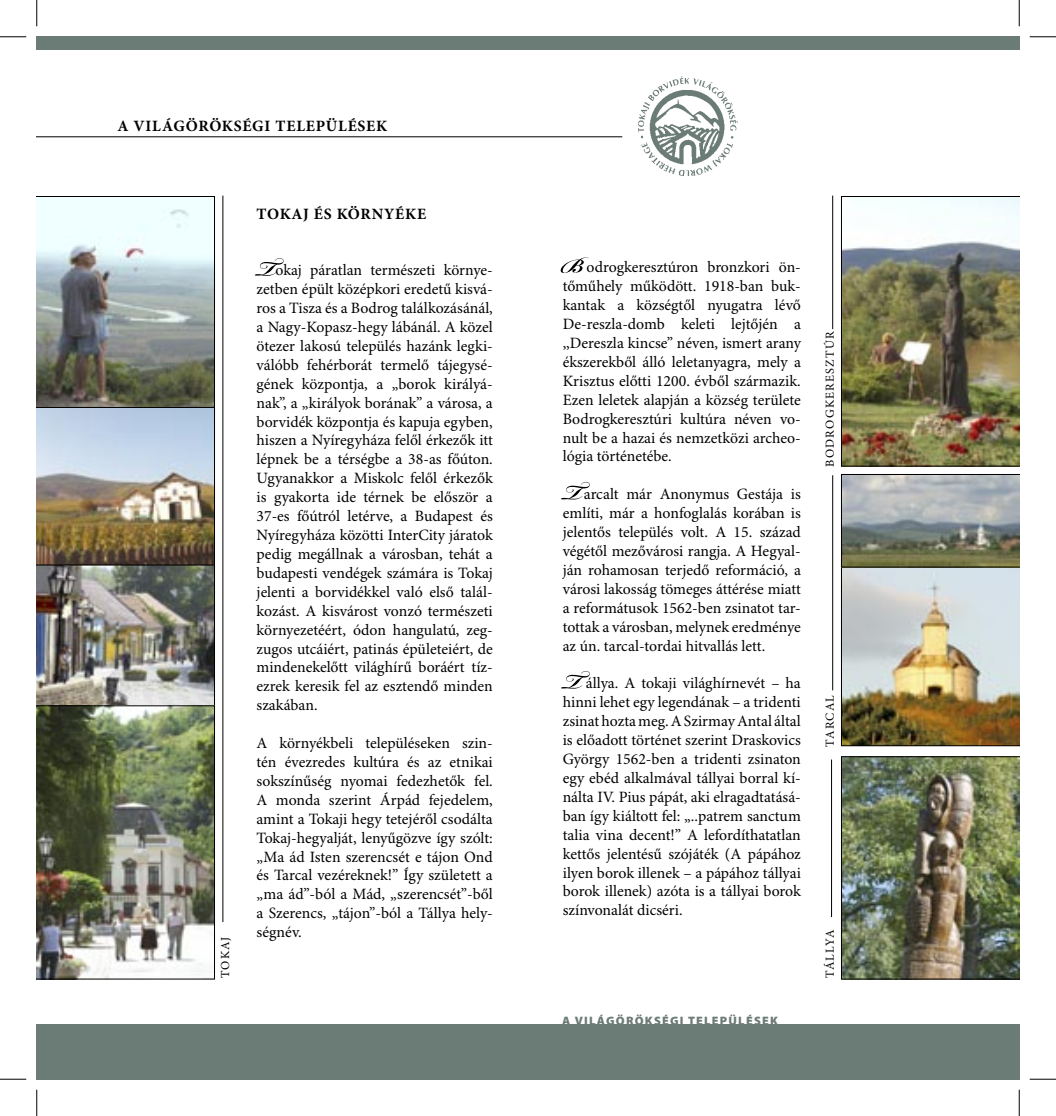
<style>
.page{position:relative;width:1056px;height:1116px;background:#fff}
.page>*{position:absolute;margin:0;border:0;box-sizing:border-box;transform-origin:0 0}
.kenyér{font:15.75px/18.9px "Minion Pro";color:#000;text-align:justify}
.kenyér-2{font:700 15.75px "Minion Pro";letter-spacing:.05em;color:#000}
.cím{font:700 15.75px "Minion Pro";letter-spacing:.045em;color:#000}
.cím-2{font:12.25px "Minion Pro";letter-spacing:.1em;color:#000}
.cím-3{font:900 12.25px "Myriad Pro";letter-spacing:.1em;color:#6b7b75}
</style>
<div class="page">
<div style="left:37px;top:37px;width:491px;height:13px;background:#6b7b75"></div>
<hr style="left:37px;top:136px;width:491px;height:1px;background:#000">
<div style="left:37px;top:1024px;width:491px;height:54px;background:#6b7b75"></div>
<div style="left:528px;top:37px;width:491px;height:13px;background:#6b7b75"></div>
<img style="left:638px;top:77px;width:100px;height:99px">
<hr style="left:528px;top:136px;width:94px;height:1px;background:#000">
<div style="left:528px;top:1024px;width:491px;height:54px;background:#6b7b75"></div>
<img style="left:37px;top:196px;width:178px;height:509px">
<img style="left:37px;top:705px;width:178px;height:274px">
<img style="left:841px;top:196px;width:178px;height:270px">
<img style="left:841px;top:474px;width:178px;height:272px">
<img style="left:841px;top:756px;width:178px;height:223px">
<hr style="left:832px;top:475px;width:1px;height:215px;background:#000">
<hr style="left:832px;top:195px;width:1px;height:134px;background:#000">
<hr style="left:222px;top:195px;width:1px;height:726px;background:#000">
<hr style="left:831px;top:759px;width:1px;height:157px;background:#000">
<svg style="left:255px;top:258px;width:29px;height:18px"></svg>
<svg style="left:560px;top:257px;width:29px;height:16px"></svg>
<svg style="left:561px;top:482px;width:29px;height:17px"></svg>
<svg style="left:561px;top:671px;width:29px;height:17px"></svg>
<svg style="left:0;top:36px;width:26px;height:1px"></svg>
<svg style="left:1029px;top:36px;width:27px;height:1px"></svg>
<svg style="left:0;top:1078px;width:26px;height:1px"></svg>
<svg style="left:1029px;top:1078px;width:27px;height:1px"></svg>
<svg style="left:36px;top:0;width:1px;height:26px"></svg>
<svg style="left:36px;top:1089px;width:1px;height:26px"></svg>
<svg style="left:1019px;top:0;width:1px;height:26px"></svg>
<svg style="left:1019px;top:1089px;width:1px;height:26px"></svg>
<p class="kenyér-2" style="left:117px;top:116px;width:271px">A VILÁGÖRÖKSÉGI TELEPÜLÉSEK</p>
<p class="cím" style="left:256px;top:204px;width:171px">TOKAJ ÉS KÖRNYÉKE</p>
<p class="kenyér" style="left:563px;top:258px;width:240px;text-indent:24px">odrogkeresztúron bronzkori ön&shy;tőműhely működött. 1918-ban buk&shy;kantak a községtől nyugatra lévő De-reszla-domb keleti lejtőjén a ,,Dereszla kincse” néven, ismert arany ékszerekből álló leletanyagra, mely a Krisztus előtti 1200. évből származik.<br>Ezen leletek alapján a község területe Bodrogkeresztúri kultúra néven vo&shy;nult be a hazai és nemzetközi archeo&shy;lógia történetébe.</p>
<p class="kenyér" style="left:563px;top:485px;width:240px;text-indent:21px">arcalt már Anonymus Gestája is említi, már a honfoglalás korában is jelentős település volt. A 15. század végétől mezővárosi rangja. A Hegyal&shy;ján rohamosan terjedő reformáció, a városi lakosság tömeges áttérése miatt a reformátusok 1562-ben zsinatot tar&shy;tottak a városban, melynek eredménye az ún. tarcal-tordai hitvallás lett.</p>
<p class="kenyér" style="left:563px;top:674px;width:240px;text-indent:23px">állya. A tokaji világhírnevét – ha hinni lehet egy legendának – a tridenti zsinat hozta meg. A Szirmay Antal által is előadott történet szerint Draskovics György 1562-ben a tridenti zsinaton egy ebéd alkalmával tállyai borral kí&shy;nálta IV. Pius pápát, aki elragadtatásá&shy;ban így kiáltott fel: „..patrem sanctum talia vina decent!” A lefordíthatatlan kettős jelentésű szójáték (A pápához ilyen borok illenek – a pápához tállyai borok illenek) azóta is a tállyai borok színvonalát dicséri.</p>
<p class="kenyér" style="left:256px;top:261px;width:238px;text-indent:19px">okaj páratlan természeti környe&shy;zetben épült középkori eredetű kisvá&shy;ros a Tisza és a Bodrog találkozásánál, a Nagy-Kopasz-hegy lábánál. A közel ötezer lakosú település hazánk legki&shy;válóbb fehérborát termelő tájegysé&shy;gének központja, a „borok királyá&shy;nak”, a „királyok borának” a városa, a borvidék központja és kapuja egyben, hiszen a Nyíregyháza felől érkezők itt lépnek be a térségbe a 38-as főúton.<br>Ugyanakkor a Miskolc felől érkezők is gyakorta ide térnek be először a 37-es főútról letérve, a Budapest és Nyíregyháza közötti InterCity járatok pedig megállnak a városban, tehát a budapesti vendégek számára is Tokaj jelenti a borvidékkel való első talál&shy;kozást. A kisvárost vonzó természeti környezetéért, ódon hangulatú, zeg&shy;zugos utcáiért, patinás épületeiért, de mindenekelőtt világhírű boráért tíz&shy;ezrek keresik fel az esztendő minden szakában.</p>
<p class="kenyér" style="left:256px;top:734px;width:238px">A környékbeli településeken szin&shy;tén évezredes kultúra és az etnikai sokszínűség nyomai fedezhetők fel.<br>A monda szerint Árpád fejedelem, amint a Tokaji hegy tetejéről csodálta Tokaj-hegyalját, lenyűgözve így szólt: „Ma ád Isten szerencsét e tájon Ond és Tarcal vezéreknek!” Így született a „ma ád”-ból a Mád, „szerencsét”-ből a Szerencs, „tájon”-ból a Tállya hely&shy;ségnév.</p>
<p class="cím-2" style="left:822px;top:467px;width:137px;rotate:-90deg">BODROGKERESZTÚR</p>
<p class="cím-2" style="left:822px;top:747px;width:53px;rotate:-90deg">TARCAL</p>
<p class="cím-2" style="left:218px;top:978px;width:43px;rotate:-90deg">TOKAJ</p>
<p class="cím-2" style="left:822px;top:978px;width:50px;rotate:-90deg">TÁLLYA</p>
<p class="cím-3" style="left:562px;top:1013px;width:217px">A VILÁGÖRÖKSÉGI TELEPÜLÉSEK</p>
</div>
